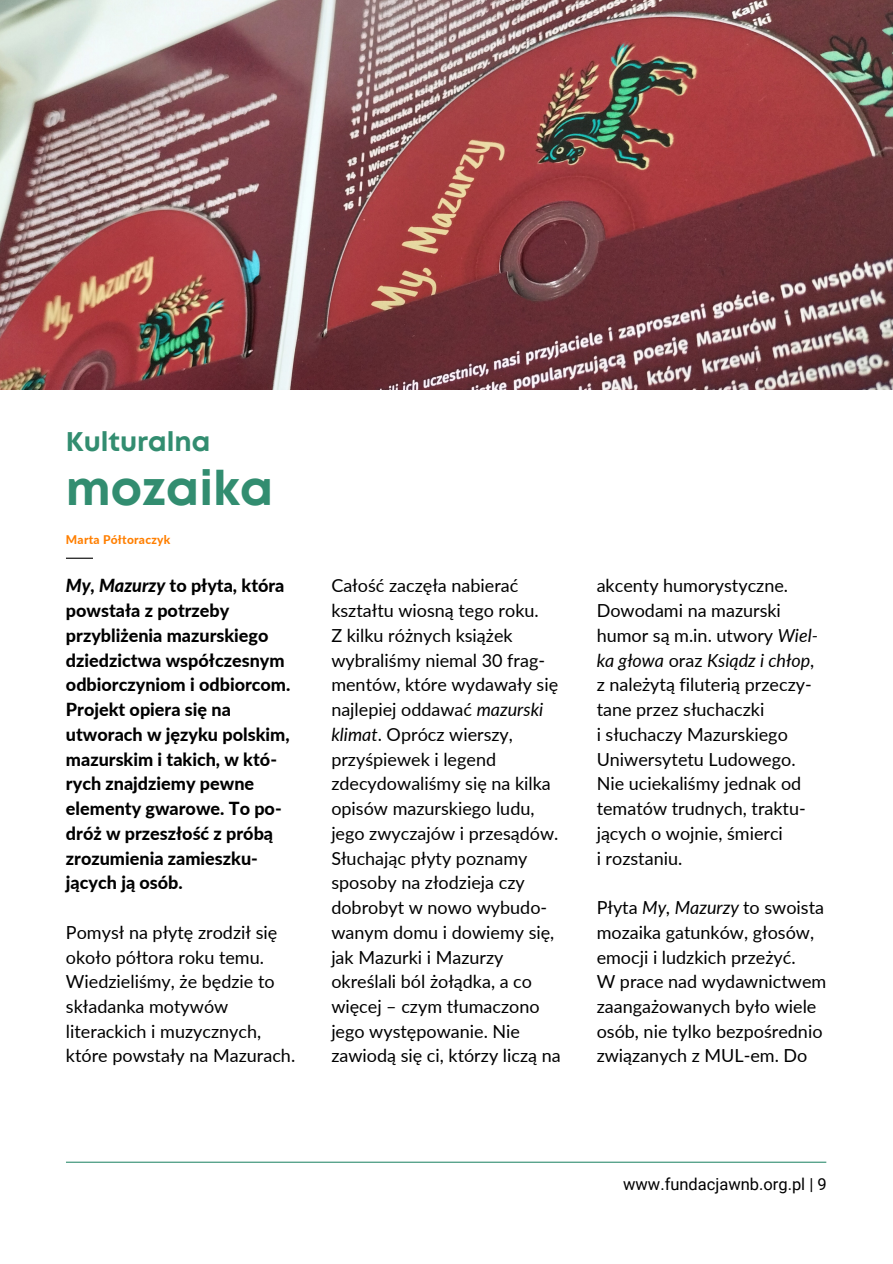
<style>
.page{position:relative;width:893px;height:1264px;background:#fff}
.page>*{position:absolute;margin:0;border:0;box-sizing:border-box;transform-origin:0 0}
.t1{font:700 48px "Mont";color:#328d70}
.t2{font:700 27px "Mont";color:#328d70}
.t3{font:18px/24.8px "Lato";color:#000}
.t4{font:800 18px/24.8px "Lato";color:#000}
.t5{font:16.5px "Roboto";color:#000}
.t6{font:800 12px "Lato";letter-spacing:.02em;color:#ff7f00}
.s1{font-style:italic}
</style>
<div class="page">
<hr style="left:66px;top:557px;width:27px;height:2px;background:#000">
<hr style="left:66px;top:1161px;width:760px;height:1px;background:#328d70">
<img style="left:0;top:0;width:892px;height:390px">
<h2 class="t2" style="left:66px;top:431px;width:146px">Kulturalna</h2>
<h1 class="t1" style="left:66px;top:470px;width:209px">mozaika</h1>
<p class="t6" style="left:66px;top:532px;width:106px">Marta Półtoraczyk</p>
<p class="t4" style="left:66px;top:573px;width:226px"><span class="s1">My, Mazurzy</span> to płyta, która powstała z potrzeby przybliżenia mazurskiego dziedzictwa współczesnym odbiorczyniom i odbiorcom.<br>Projekt opiera się na utworach w języku polskim, mazurskim i takich, w któ&shy;rych znajdziemy pewne elementy gwarowe. To po&shy;dróż w przeszłość z próbą zrozumienia zamieszku&shy;jących ją osób.</p>
<p class="t3" style="left:66px;top:919px;width:231px">Pomysł na płytę zrodził się około półtora roku temu.<br>Wiedzieliśmy, że będzie to składanka motywów literackich i muzycznych, które powstały na Mazurach.</p>
<p class="t3" style="left:331px;top:573px;width:231px">Całość zaczęła nabierać kształtu wiosną tego roku.<br>Z kilku różnych książek wybraliśmy niemal 30 frag&shy;mentów, które wydawały się najlepiej oddawać <span class="s1">mazurski klimat</span>. Oprócz wierszy, przyśpiewek i legend zdecydowaliśmy się na kilka opisów mazurskiego ludu, jego zwyczajów i przesądów.<br>Słuchając płyty poznamy sposoby na złodzieja czy dobrobyt w nowo wybudo&shy;wanym domu i dowiemy się, jak Mazurki i Mazurzy określali ból żołądka, a co więcej – czym tłumaczono jego występowanie. Nie zawiodą się ci, którzy liczą na</p>
<p class="t3" style="left:596px;top:573px;width:223px">akcenty humorystyczne.<br>Dowodami na mazurski humor są m.in. utwory <span class="s1">Wiel&shy;ka głowa</span> oraz <span class="s1">Ksiądz i chłop</span>, z należytą filuterią przeczy&shy;tane przez słuchaczki<br>i słuchaczy Mazurskiego<br>Uniwersytetu Ludowego.<br>Nie uciekaliśmy jednak od tematów trudnych, traktu&shy;jących o wojnie, śmierci<br>i rozstaniu.</p>
<p class="t3" style="left:596px;top:894px;width:231px">Płyta <span class="s1">My, Mazurzy</span> to swoista mozaika gatunków, głosów, emocji i ludzkich przeżyć.<br>W prace nad wydawnictwem zaangażowanych było wiele osób, nie tylko bezpośrednio związanych z MUL-em. Do</p>
<p class="t5" style="left:623px;top:1175px;width:205px">www.fundacjawnb.org.pl | 9</p>
</div>
